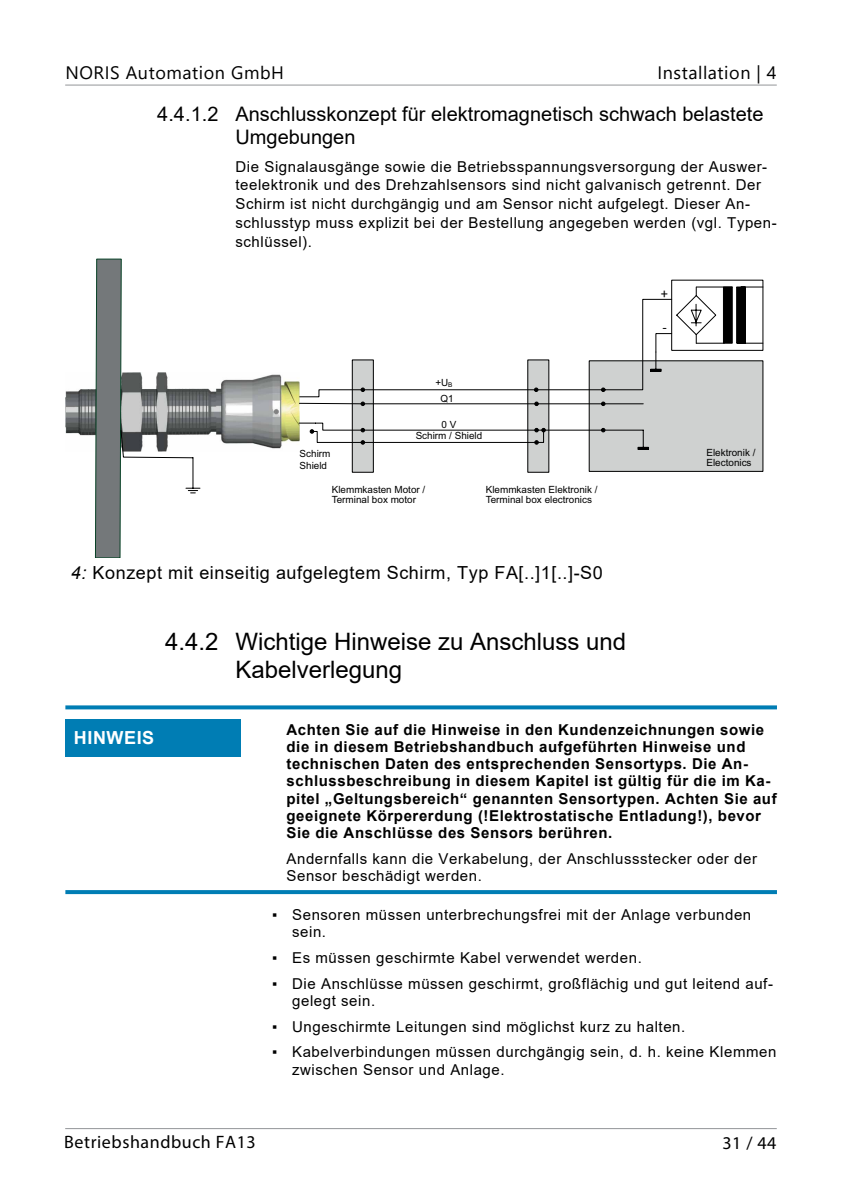
<style>
.page{position:relative;width:842px;height:1191px;background:#fff}
.page>*{position:absolute;margin:0;border:0;box-sizing:border-box;transform-origin:0 0}
.t1{font:24px/27.6px "Arial";color:#000}
.t2{font:20px/23px "Arial";color:#000}
.t3{font:18px "Arial";letter-spacing:.03em;color:#000}
.t4{font:18px "Segoe UI";letter-spacing:.03em;color:#000}
.t5{font:18px "Myriad Pro";letter-spacing:.03em;color:#000}
.t6{font:700 18px "Arial";letter-spacing:.03em;color:#fff}
.t7{font:15px/19px "Arial";letter-spacing:.04em;color:#000}
.t8{font:700 15px/17.2px "Arial";letter-spacing:.04em;color:#000}
.t9{font:14.4px "Calibri";color:#000}
.t10{font:10px/10px "Arial";color:#000}
.s1{font-style:italic}
</style>
<div class="page">
<hr style="left:65px;top:85px;width:712px;height:1px;background:#939598">
<hr style="left:65px;top:1128px;width:712px;height:1px;background:#939598">
<svg style="left:65px;top:705px;width:712px;height:4px;background:#1a8abb"></svg>
<svg style="left:65px;top:890px;width:712px;height:4px;background:#0680b5"></svg>
<img style="left:65px;top:389px;width:30px;height:47px">
<div style="left:352px;top:359px;width:22px;height:113px;background:#cfd1d0;border:1px solid #000"></div>
<div style="left:527px;top:359px;width:22px;height:113px;background:#cfd1d0"></div>
<div style="left:589px;top:360px;width:174px;height:112px;background:#cfd1d0;border:1px solid #000"></div>
<hr style="left:363px;top:442px;width:173px;height:1px;background:#000">
<hr style="left:363px;top:389px;width:173px;height:1px;background:#000">
<hr style="left:363px;top:430px;width:173px;height:1px;background:#000">
<hr style="left:363px;top:403px;width:173px;height:1px;background:#000">
<svg style="left:534px;top:286px;width:230px;height:164px"></svg>
<hr style="left:603px;top:430px;width:40px;height:1px;background:#000">
<hr style="left:603px;top:403px;width:40px;height:1px;background:#000">
<svg style="left:95px;top:259px;width:270px;height:299px"></svg>
<div style="left:65px;top:718px;width:176px;height:38px;background:#007db4"></div>
<p class="t4" style="left:65px;top:56px;width:220px">NORIS Automation GmbH</p>
<p class="t4" style="left:657px;top:56px;width:121px">Installation | 4</p>
<h2 class="t2" style="left:157px;top:102px;width:63px">4.4.1.2</h2>
<h2 class="t2" style="left:235px;top:102px;width:529px">Anschlusskonzept für elektromagnetisch schwach belastete<br>Umgebungen</h2>
<p class="t7" style="left:235px;top:157px;width:543px">Die Signalausgänge sowie die Betriebsspannungsversorgung der Auswer&shy;teelektronik und des Drehzahlsensors sind nicht galvanisch getrennt. Der Schirm ist nicht durchgängig und am Sensor nicht aufgelegt. Dieser An&shy;schlusstyp muss explizit bei der Bestellung angegeben werden (vgl. Typen&shy;schlüssel).</p>
<p class="t9" style="left:661px;top:284px;width:9px">+</p>
<p class="t9" style="left:662px;top:318px;width:6px">-</p>
<p class="t10" style="left:435px;top:375px;width:20px;line-height:15.4px;text-align:center">+U<sub>B<br></sub>Q1</p>
<p class="t10" style="left:441px;top:419px;width:16px">0 V</p>
<p class="t10" style="left:300px;top:448px;width:32px;line-height:11.8px">Schirm<br>Shield</p>
<p class="t10" style="left:416px;top:431px;width:68px">Schirm / Shield</p>
<p class="t10" style="left:332px;top:484px;width:95px">Klemmkasten Motor /<br>Terminal box motor</p>
<p class="t10" style="left:486px;top:484px;width:113px">Klemmkasten Elektronik /<br>Terminal box electronics</p>
<p class="t10" style="left:706px;top:447px;width:50px">Elektronik /<br>Electonics</p>
<p class="t3" style="left:71px;top:560px;width:533px"><span class="s1">4:</span> Konzept mit einseitig aufgelegtem Schirm, Typ FA[..]1[..]-S0</p>
<h1 class="t1" style="left:165px;top:627px;width:55px">4.4.2</h1>
<p class="t6" style="left:74px;top:725px;width:82px">HINWEIS</p>
<h1 class="t1" style="left:235px;top:627px;width:392px">Wichtige Hinweise zu Anschluss und<br>Kabelverlegung</h1>
<p class="t8" style="left:286px;top:721px;width:492px">Achten Sie auf die Hinweise in den Kundenzeichnungen sowie die in diesem Betriebshandbuch aufgeführten Hinweise und technischen Daten des entsprechenden Sensortyps. Die An&shy;schlussbeschreibung in diesem Kapitel ist gültig für die im Ka&shy;pitel „Geltungsbereich“ genannten Sensortypen. Achten Sie auf geeignete Körpererdung (!Elektrostatische Entladung!), bevor Sie die Anschlüsse des Sensors berühren.</p>
<p class="t7" style="left:286px;top:850px;width:472px;line-height:17.2px">Andernfalls kann die Verkabelung, der Anschlussstecker oder der<br>Sensor beschädigt werden.</p>
<p class="t7" style="left:292px;top:906px;width:461px;line-height:17.2px;text-indent:-20px">▪ Sensoren müssen unterbrechungsfrei mit der Anlage verbunden sein.</p>
<p class="t7" style="left:272px;top:948px;width:371px">▪ Es müssen geschirmte Kabel verwendet werden.</p>
<p class="t7" style="left:292px;top:974px;width:482px;line-height:17.2px;text-indent:-20px">▪ Die Anschlüsse müssen geschirmt, großflächig und gut leitend auf&shy;gelegt sein.</p>
<p class="t7" style="left:272px;top:1016px;width:415px">▪ Ungeschirmte Leitungen sind möglichst kurz zu halten.</p>
<p class="t7" style="left:292px;top:1043px;width:486px;line-height:17.2px;text-indent:-20px">▪ Kabelverbindungen müssen durchgängig sein, d. h. keine Klemmen zwischen Sensor und Anlage.</p>
<p class="t5" style="left:64px;top:1131px;width:193px">Betriebshandbuch FA13</p>
<p class="t5" style="left:722px;top:1131px;width:56px">31 / 44</p>
</div>
